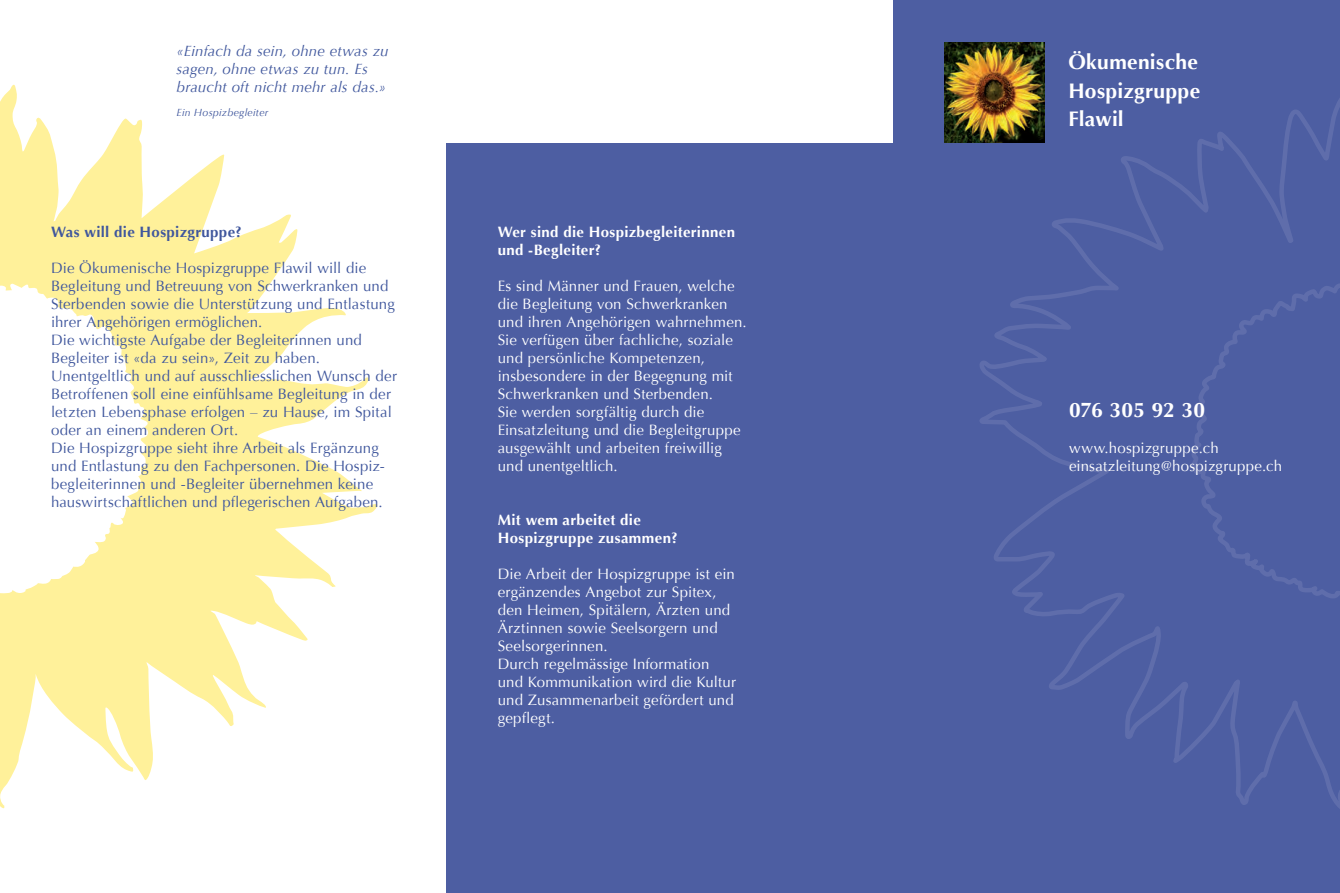
<style>
.page{position:relative;width:1340px;height:893px;background:#fff}
.page>*{position:absolute;margin:0;border:0;box-sizing:border-box;transform-origin:0 0}
.t1{font:700 21px/28.5px "Optima";letter-spacing:.015em;color:#fff;text-align:justify}
.t2{font:15px/18px "Optima";letter-spacing:.01em;color:#fff}
.t3{font:15px/18px "Optima";letter-spacing:.01em;color:#40579d}
.t4{font:700 15px/18px "Optima";letter-spacing:.02em;color:#fff}
.t5{font:italic 15px/18px "Optima";letter-spacing:.01em;color:#40579d}
.t6{font:700 15px "Optima";letter-spacing:.02em;color:#40579d}
.t7{font:italic 10.5px "Optima";letter-spacing:.025em;color:#40579d}
</style>
<div class="page">
<svg style="left:0;top:85px;width:377px;height:723px"></svg>
<div style="left:893px;top:0;width:446px;height:893px;background:#4d5ea2"></div>
<div style="left:446px;top:144px;width:450px;height:749px;background:#4d5ea2"></div>
<img style="left:944px;top:43px;width:100px;height:99px">
<svg style="left:979px;top:82px;width:360px;height:726px"></svg>
<svg style="left:1187px;top:279px;width:152px;height:322px"></svg>
<p class="t5" style="left:176px;top:44px;width:213px">«Einfach da sein, ohne etwas zu sagen, ohne etwas zu tun. Es braucht oft nicht mehr als das.»</p>
<p class="t7" style="left:176px;top:109px;width:93px">Ein Hospizbegleiter</p>
<p class="t6" style="left:51px;top:224px;width:192px">Was will die Hospizgruppe?</p>
<p class="t3" style="left:51px;top:260px;width:347px">Die Ökumenische Hospizgruppe Flawil will die Begleitung und Betreuung von Schwerkranken und Sterbenden sowie die Unterstützung und Entlastung ihrer Angehörigen ermöglichen.<br>Die wichtigste Aufgabe der Begleiterinnen und Begleiter ist «da zu sein», Zeit zu haben.<br>Unentgeltlich und auf ausschliesslichen Wunsch der Betroffenen soll eine einfühlsame Begleitung in der letzten Lebensphase erfolgen – zu Hause, im Spital oder an einem anderen Ort.<br>Die Hospizgruppe sieht ihre Arbeit als Ergänzung und Entlastung zu den Fachpersonen. Die Hospiz&shy;begleiterinnen und -Begleiter übernehmen keine hauswirtschaftlichen und pflegerischen Aufgaben.</p>
<p class="t4" style="left:497px;top:224px;width:239px">Wer sind die Hospizbegleiterinnen und -Begleiter?</p>
<p class="t2" style="left:497px;top:278px;width:250px">Es sind Männer und Frauen, welche die Begleitung von Schwerkranken und ihren Angehörigen wahrnehmen.<br>Sie verfügen über fachliche, soziale und persönliche Kompetenzen, insbesondere in der Begegnung mit Schwerkranken und Sterbenden.<br>Sie werden sorgfältig durch die Einsatzleitung und die Begleitgruppe ausgewählt und arbeiten freiwillig und unentgeltlich.</p>
<p class="t4" style="left:497px;top:512px;width:181px">Mit wem arbeitet die<br>Hospizgruppe zusammen?</p>
<p class="t2" style="left:497px;top:566px;width:240px">Die Arbeit der Hospizgruppe ist ein ergänzendes Angebot zur Spitex, den Heimen, Spitälern, Ärzten und<br>Ärztinnen sowie Seelsorgern und<br>Seelsorgerinnen.<br>Durch regelmässige Information und Kommunikation wird die Kultur und Zusammenarbeit gefördert und gepflegt.</p>
<h1 class="t1" style="left:1068px;top:49px;width:133px">Ökumenische Hospizgruppe Flawil</h1>
<h1 class="t1" style="left:1069px;top:396px;width:138px">076 305 92 30</h1>
<p class="t2" style="left:1069px;top:439px;width:214px">www.hospizgruppe.ch einsatzleitung@hospizgruppe.ch</p>
</div>
